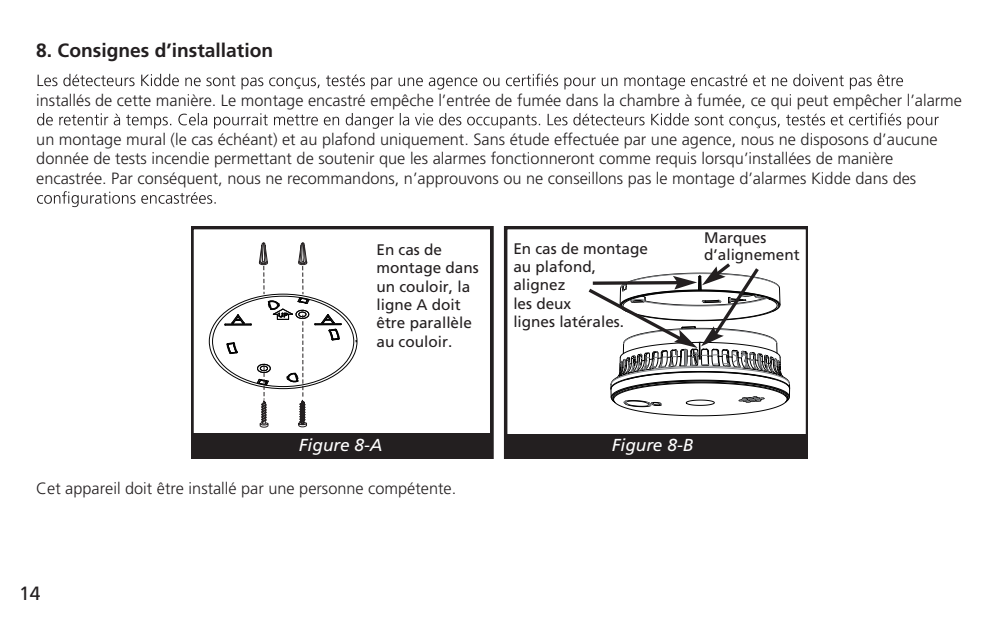
<style>
.page{position:relative;width:998px;height:624px;background:#fff}
.page>*{position:absolute;margin:0;border:0;box-sizing:border-box;transform-origin:0 0}
.t1{font:700 19.2px "Frutiger LT Std";color:#231f20}
.t2{font:19.2px "Frutiger LT Std";color:#231f20}
.t3{font:italic 17.2px "Frutiger LT Std";color:#fff}
.t4{font:300 16.4px/19.6px "Frutiger LT Std";color:#231f20}
.t5{font:15.2px/18.4px "Frutiger LT Std";color:#231f20}
.t6{font:300 14px "Frutiger LT Std";color:#fff}
</style>
<div class="page">
<svg style="left:38px;top:74px;width:865px;height:16px"></svg>
<svg style="left:37px;top:113px;width:902px;height:16px"></svg>
<svg style="left:37px;top:191px;width:179px;height:16px"></svg>
<svg style="left:224px;top:242px;width:118px;height:185px"></svg>
<div style="left:192px;top:434px;width:300px;height:23px;background:#231f20"></div>
<div style="left:191px;top:227px;width:302px;height:231px;border:3px solid #231f20"></div>
<div style="left:504px;top:227px;width:303px;height:231px;border:3px solid #231f20"></div>
<div style="left:506px;top:434px;width:301px;height:24px;background:#231f20"></div>
<svg style="left:588px;top:263px;width:202px;height:153px"></svg>
<p class="t1" style="left:36px;top:39px;width:238px">8. Consignes d’installation</p>
<p class="t4" style="left:36px;top:90px;width:927px">installés de cette manière. Le montage encastré empêche l’entrée de fumée dans la chambre à fumée, ce qui peut empêcher l’alarme</p>
<p class="t4" style="left:36px;top:130px;width:903px">un montage mural (le cas échéant) et au plafond uniquement. Sans étude effectuée par une agence, nous ne disposons d’aucune donnée de tests incendie permettant de soutenir que les alarmes fonctionneront comme requis lorsqu’installées de manière encastrée. Par conséquent, nous ne recommandons, n’approuvons ou ne conseillons pas le montage d’alarmes Kidde dans des</p>
<p class="t5" style="left:376px;top:240px;width:104px">En cas de montage dans un couloir, la ligne A doit être parallèle au couloir.</p>
<p class="t5" style="left:513px;top:239px;width:136px">En cas de montage au plafond, alignez<br>les deux<br>lignes latérales.</p>
<p class="t5" style="left:704px;top:229px;width:97px;line-height:17.2px">Marques d’alignement</p>
<p class="t3" style="left:299px;top:435px;width:85px">Figure 8-A</p>
<p class="t3" style="left:612px;top:435px;width:83px">Figure 8-B</p>
<p class="t4" style="left:36px;top:479px;width:421px">Cet appareil doit être installé par une personne compétente.</p>
<p class="t6" style="left:628px;top:440px;width:62px">Figure 6-B</p>
<p class="t2" style="left:19px;top:582px;width:23px">14</p>
</div>
